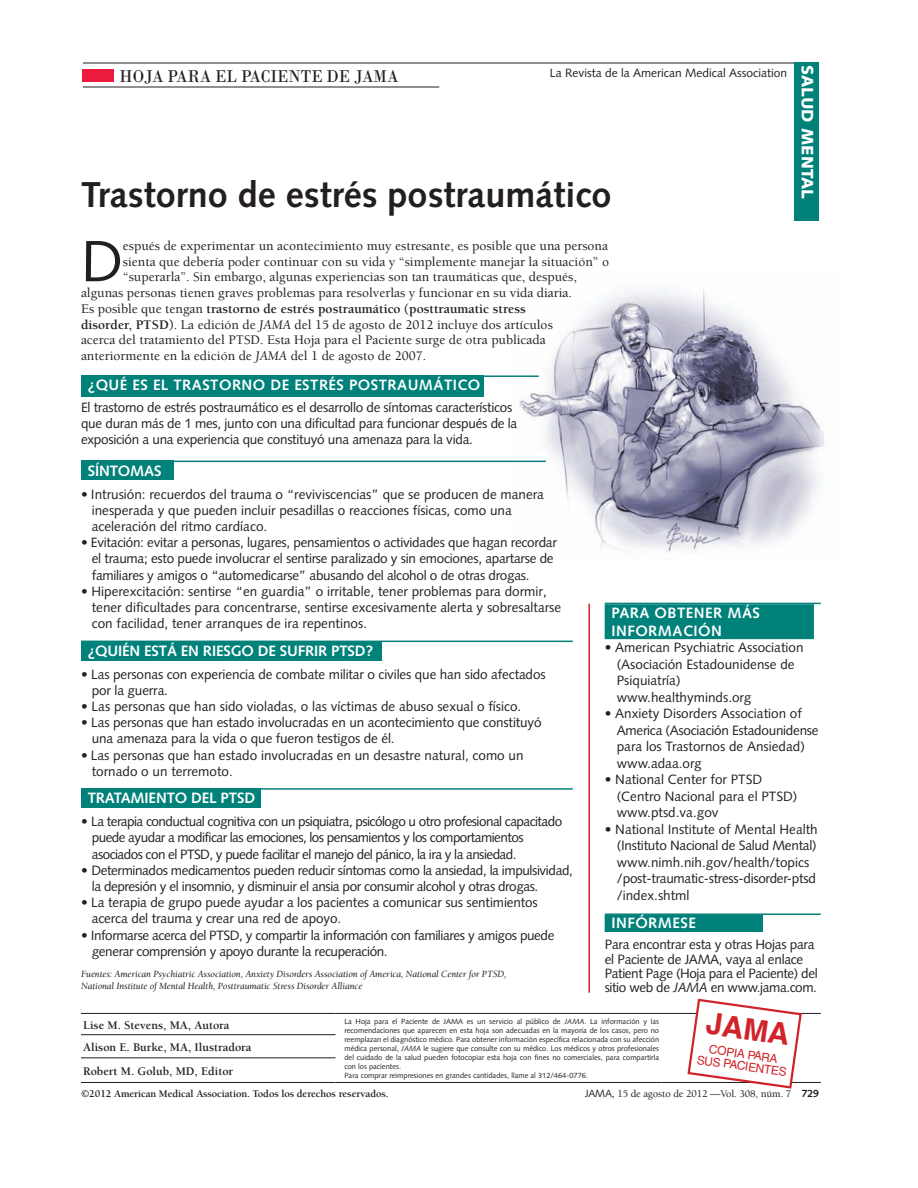
<style>
.page{position:relative;width:918px;height:1188px;background:#fff}
.page>*{position:absolute;margin:0;border:0;box-sizing:border-box;transform-origin:0 0}
.t1{font:58.05px "Syntax";color:#231f20}
.t2{font:700 36px "Syntax";color:#231f20}
.t3{font:700 30px "Helvetica";color:#d1232a}
.t4{font:18px "Bodoni";color:#231f20;scale:.9 1}
.t5{font:900 16.5px "Syntax";color:#fff}
.t6{font:700 15px/18px "Syntax";letter-spacing:.03em;color:#fff}
.t7{font:700 15px "Syntax";letter-spacing:-.01em;color:#fff}
.t8{font:13.5px/16.2px "Syntax";letter-spacing:-.02em;color:#231f20}
.t9{font:13.5px/16.5px "Syntax";color:#231f20}
.t10{font:500 13.5px "Berkeley";color:#231f20}
.t11{font:13.5px/16.2px "Syntax";letter-spacing:-.04em;color:#231f20}
.t12{font:700 13.5px "Berkeley";color:#231f20}
.t13{font:700 12px/23.9px "Berkeley";color:#231f20}
.t14{font:12px "Syntax";color:#231f20}
.t15{font:12px/12px "Helvetica LT Std";color:#d1232a;text-align:center}
.t16{font:700 10.5px "Berkeley";letter-spacing:-.01em;color:#231f20}
.t17{font:500 10.5px "Berkeley";letter-spacing:-.01em;color:#231f20}
.t18{font:italic 9.75px/11.7px "Berkeley";letter-spacing:-.01em;color:#231f20}
.t19{font:7.5px/9px "Syntax";color:#231f20}
.s1{font-weight:500}
.s2{font-weight:700}
.s3{font-weight:400;font-style:italic}
.s4{font-style:italic}
.s5{font-family:"Syntax";font-weight:400}
.s6{font-family:"Syntax";font-weight:700}
</style>
<div class="page">
<hr style="left:83px;top:63px;width:735px;height:1px;background:#231f20">
<div style="left:81px;top:788px;width:180px;height:19px;background:#00817a"></div>
<img style="left:514px;top:288px;width:311px;height:266px">
<div style="left:605px;top:915px;width:157px;height:17px;background:#00817a"></div>
<div style="left:605px;top:608px;width:209px;height:27px;background:#00817a"></div>
<div style="left:81px;top:642px;width:300px;height:19px;background:#00817a"></div>
<div style="left:81px;top:461px;width:93px;height:19px;background:#00817a"></div>
<div style="left:81px;top:376px;width:403px;height:21px;background:#00817a"></div>
<hr style="left:81px;top:375px;width:458px;height:2px;background:#08817b">
<hr style="left:81px;top:461px;width:465px;height:1px;background:#08817b">
<hr style="left:81px;top:641px;width:492px;height:1px;background:#08817b">
<hr style="left:81px;top:788px;width:492px;height:2px;background:#08817b">
<hr style="left:81px;top:1013px;width:235px;height:1px;background:#231f20">
<svg style="left:316px;top:1013px;width:20px;height:1px"></svg>
<hr style="left:336px;top:1013px;width:325px;height:1px;background:#231f20">
<hr style="left:661px;top:1013px;width:160px;height:1px;background:#231f20">
<hr style="left:81px;top:1034px;width:235px;height:1px;background:#231f20">
<svg style="left:316px;top:1034px;width:20px;height:1px"></svg>
<hr style="left:81px;top:1058px;width:235px;height:1px;background:#231f20">
<svg style="left:316px;top:1058px;width:20px;height:1px"></svg>
<hr style="left:336px;top:1082px;width:325px;height:1px;background:#231f20">
<hr style="left:661px;top:1082px;width:160px;height:1px;background:#231f20">
<hr style="left:81px;top:1082px;width:235px;height:1px;background:#231f20">
<svg style="left:316px;top:1082px;width:20px;height:1px"></svg>
<hr style="left:605px;top:603px;width:216px;height:1px;background:#08817b">
<hr style="left:605px;top:913px;width:216px;height:2px;background:#08817b">
<div style="left:83px;top:69px;width:31px;height:12px;background:#ec1b3b"></div>
<hr style="left:588px;top:604px;width:2px;height:389px;background:#df1f25">
<div style="left:794px;top:63px;width:24px;height:158px;background:#00817a"></div>
<hr style="left:83px;top:87px;width:356px;height:1px;background:#231f20">
<svg style="left:686px;top:998px;width:117px;height:91px"></svg>
<h3 class="t4" style="left:120px;top:66px;width:312px">HOJA PARA EL PACIENTE DE JAMA</h3>
<p class="t14" style="left:550px;top:66px;width:239px">La Revista de la American Medical Association</p>
<p class="t5" style="left:817px;top:65px;width:136px;rotate:90deg">SALUD MENTAL</p>
<h2 class="t2" style="left:81px;top:174px;width:532px">Trastorno de estrés postraumático</h2>
<h1 class="t1" style="left:81px;top:227px;width:43px">D</h1>
<p class="t10" style="left:123px;top:238px;width:487px">espués de experimentar un acontecimiento muy estresante, es posible que una persona</p>
<p class="t10" style="left:123px;top:254px;width:488px">sienta que debería poder continuar con su vida y “simplemente manejar la situación” o</p>
<p class="t10" style="left:123px;top:270px;width:455px">“superarla”. Sin embargo, algunas experiencias son tan traumáticas que, después,</p>
<p class="t10" style="left:81px;top:286px;width:493px">algunas personas tienen graves problemas para resolverlas y funcionar en su vida diaria.</p>
<p class="t12" style="left:81px;top:301px;width:447px"><span class="s1">Es posible que tengan</span> trastorno de estrés postraumático (posttraumatic stress</p>
<p class="t10" style="left:81px;top:317px;width:473px"><span class="s2">disorder, PTSD)</span>. La edición de <span class="s3">JAMA</span> del 15 de agosto de 2012 incluye dos artículos</p>
<p class="t10" style="left:81px;top:333px;width:466px">acerca del tratamiento del PTSD. Esta Hoja para el Paciente surge de otra publicada</p>
<p class="t10" style="left:81px;top:349px;width:347px">anteriormente en la edición de <span class="s3">JAMA</span> del 1 de agosto de 2007.</p>
<p class="t6" style="left:88px;top:376px;width:454px">¿QUÉ ES EL TRASTORNO DE ESTRÉS POSTRAUMÁTICO (PTSD)?</p>
<p class="t8" style="left:81px;top:399px;width:438px">El trastorno de estrés postraumático es el desarrollo de síntomas característicos que duran más de 1 mes, junto con una dificultad para funcionar después de la exposición a una experiencia que constituyó una amenaza para la vida.</p>
<p class="t7" style="left:88px;top:462px;width:75px">SÍNTOMAS</p>
<p class="t9" style="left:92px;top:486px;width:454px;text-indent:-11px">• Intrusión: recuerdos del trauma o “reviviscencias” que se producen de manera inesperada y que pueden incluir pesadillas o reacciones físicas, como una aceleración del ritmo cardíaco.</p>
<p class="t8" style="left:92px;top:534px;width:467px;text-indent:-11px">• Evitación: evitar a personas, lugares, pensamientos o actividades que hagan recordar el trauma; esto puede involucrar el sentirse paralizado y sin emociones, apartarse de familiares y amigos o “automedicarse” abusando del alcohol o de otras drogas.</p>
<p class="t9" style="left:92px;top:583px;width:471px;text-indent:-11px">• Hiperexcitación: sentirse “en guardia” o irritable, tener problemas para dormir, tener dificultades para concentrarse, sentirse excesivamente alerta y sobresaltarse con facilidad, tener arranques de ira repentinos.</p>
<p class="t7" style="left:88px;top:642px;width:287px">¿QUIÉN ESTÁ EN RIESGO DE SUFRIR PTSD?</p>
<p class="t8" style="left:92px;top:666px;width:455px;text-indent:-11px">• Las personas con experiencia de combate militar o civiles que han sido afectados por la guerra.</p>
<p class="t9" style="left:81px;top:698px;width:442px">• Las personas que han sido violadas, o las víctimas de abuso sexual o físico.</p>
<p class="t8" style="left:92px;top:714px;width:451px;text-indent:-11px">• Las personas que han estado involucradas en un acontecimiento que constituyó una amenaza para la vida o que fueron testigos de él.</p>
<p class="t9" style="left:92px;top:747px;width:433px;text-indent:-11px">• Las personas que han estado involucradas en un desastre natural, como un tornado o un terremoto.</p>
<p class="t7" style="left:88px;top:789px;width:169px">TRATAMIENTO DEL PTSD</p>
<p class="t11" style="left:92px;top:813px;width:472px;text-indent:-11px">• La terapia conductual cognitiva con un psiquiatra, psicólogo u otro profesional capacitado puede ayudar a modificar las emociones, los pensamientos y los comportamientos asociados con el PTSD, y puede facilitar el manejo del pánico, la ira y la ansiedad.</p>
<p class="t8" style="left:92px;top:862px;width:483px;text-indent:-11px">• Determinados medicamentos pueden reducir síntomas como la ansiedad, la impulsividad, la depresión y el insomnio, y disminuir el ansia por consumir alcohol y otras drogas.</p>
<p class="t8" style="left:92px;top:894px;width:448px;text-indent:-11px">• La terapia de grupo puede ayudar a los pacientes a comunicar sus sentimientos acerca del trauma y crear una red de apoyo.</p>
<p class="t8" style="left:92px;top:927px;width:464px;text-indent:-11px">• Informarse acerca del PTSD, y compartir la información con familiares y amigos puede generar comprensión y apoyo durante la recuperación.</p>
<p class="t18" style="left:81px;top:969px;width:427px">Fuentes: American Psychiatric Association, Anxiety Disorders Association of America, National Center for PTSD,<br>National Institute of Mental Health, Posttraumatic Stress Disorder Alliance</p>
<p class="t13" style="left:83px;top:1013px;width:148px">Lise M. Stevens, MA, Autora</p>
<p class="t19" style="left:344px;top:1017px;width:316px">La Hoja para el Paciente de JAMA es un servicio al público de <span class="s4">JAMA</span>. La información y las recomendaciones que aparecen en esta hoja son adecuadas en la mayoría de los casos, pero no reemplazan el diagnóstico médico. Para obtener información específica relacionada con su afección médica personal, <span class="s4">JAMA</span> le sugiere que consulte con su médico. Los médicos y otros profesionales del cuidado de la salud pueden fotocopiar esta hoja con fines no comerciales, para compartirla con los pacientes.<br>Para comprar reimpresiones en grandes cantidades, llame al 312/464-0776.</p>
<p class="t6" style="left:612px;top:604px;width:150px">PARA OBTENER MÁS<br>INFORMACIÓN</p>
<p class="t9" style="left:617px;top:639px;width:188px;text-indent:-12px">• American Psychiatric Association (Asociación Estadounidense de<br>Psiquiatría) www.healthyminds.org</p>
<p class="t9" style="left:617px;top:705px;width:203px;text-indent:-12px">• Anxiety Disorders Association of<br>America (Asociación Estadounidense para los Trastornos de Ansiedad) www.adaa.org</p>
<p class="t9" style="left:617px;top:771px;width:182px;text-indent:-12px">• National Center for PTSD (Centro Nacional para el PTSD) www.ptsd.va.gov</p>
<p class="t9" style="left:617px;top:821px;width:203px;text-indent:-12px">• National Institute of Mental Health (Instituto Nacional de Salud Mental) www.nimh.nih.gov/health/topics /post-traumatic-stress-disorder-ptsd /index.shtml</p>
<p class="t6" style="left:612px;top:914px;width:86px">INFÓRMESE</p>
<p class="t8" style="left:605px;top:938px;width:214px;line-height:14.2px">Para encontrar esta y otras Hojas para el Paciente de JAMA, vaya al enlace Patient Page (Hoja para el Paciente) del sitio web de <span class="s4">JAMA</span> en www.jama.com.</p>
<h3 class="t3" style="left:710px;top:996px;width:86px;rotate:8deg">JAMA</h3>
<p class="t13" style="left:83px;top:1035px;width:170px">Alison E. Burke, MA, Ilustradora<br>Robert M. Golub, MD, Editor</p>
<p class="t15" style="left:699px;top:1042px;width:92px;rotate:8deg">COPIA PARA<br>SUS PACIENTES</p>
<p class="t16" style="left:81px;top:1088px;width:309px">©2012 American Medical Association. Todos los derechos reservados.</p>
<p class="t17" style="left:585px;top:1088px;width:236px"><span class="s5">JAMA,</span> 15 de agosto de 2012 —Vol. 308, núm. 7 <span class="s6">729</span></p>
</div>
